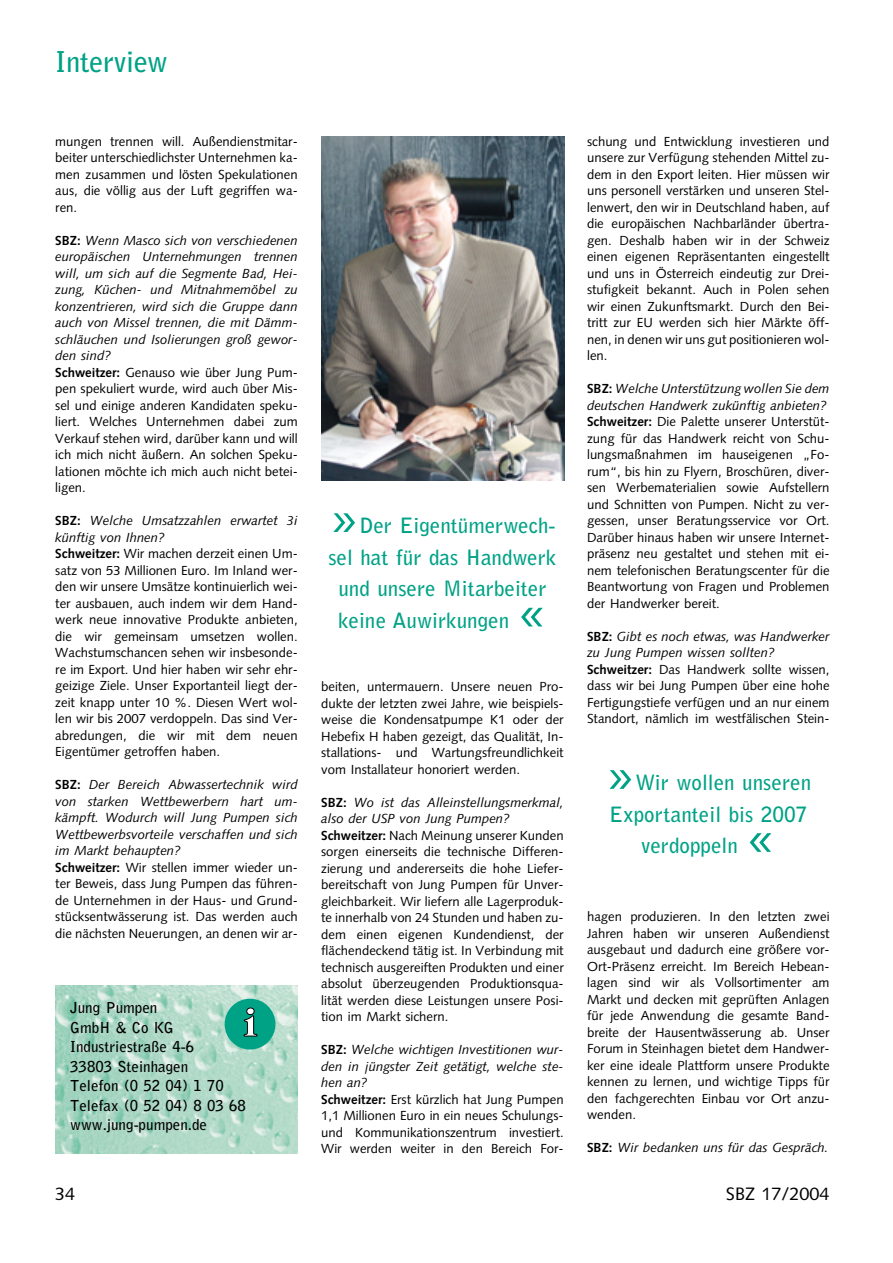
<style>
.page{position:relative;width:893px;height:1263px;background:#fff}
.page>*{position:absolute;margin:0;border:0;box-sizing:border-box;transform-origin:0 0}
.t1{font:300 60px "Bell Gothic";color:#00a286}
.t2{font:700 42px "Garamond";color:#fff}
.t3{font:700 28.5px "Bell Gothic";letter-spacing:-.01em;color:#00a286}
.t4{font:700 21px "Bell Gothic";color:#00a286}
.t5{font:18px "Syntax";color:#000}
.t6{font:700 15px/19.5px "Bell Gothic";color:#000}
.t7{font:13.2px/16.5px "Syntax";color:#000}
.t8{font:italic 13.2px "Syntax";color:#000}
.s1{font-weight:700}
.s2{font-style:italic}
.s3{font-weight:700;font-style:normal}
</style>
<div class="page">
<img style="left:55px;top:985px;width:243px;height:168px">
<img style="left:321px;top:136px;width:243px;height:344px">
<div style="left:224px;top:999px;width:51px;height:51px;background:#00a286;border-radius:50%"></div>
<h3 class="t3" style="left:55px;top:51px;width:114px">Interview</h3>
<p class="t7" style="left:55px;top:134px;width:244px;text-align:justify">mungen trennen will. Außendienstmitar&shy;beiter unterschiedlichster Unternehmen ka&shy;men zusammen und lösten Spekulationen aus, die völlig aus der Luft gegriffen wa&shy;ren.</p>
<p class="t7" style="left:55px;top:233px;width:244px"><span class="s1">SBZ:</span> <span class="s2">Wenn Masco sich von verschiedenen europäischen Unternehmungen trennen will, um sich auf die Segmente Bad, Hei&shy;zung, Küchen- und Mitnahmemöbel zu konzentrieren, wird sich die Gruppe dann auch von Missel trennen, die mit Dämm&shy;schläuchen und Isolierungen groß gewor&shy;den sind?<br></span><span class="s1">Schweitzer:</span> Genauso wie über Jung Pum&shy;pen spekuliert wurde, wird auch über Mis&shy;sel und einige anderen Kandidaten speku&shy;liert. Welches Unternehmen dabei zum Verkauf stehen wird, darüber kann und will ich mich nicht äußern. An solchen Speku&shy;lationen möchte ich mich auch nicht betei&shy;ligen.</p>
<p class="t7" style="left:55px;top:514px;width:244px"><span class="s1">SBZ:</span> <span class="s2">Welche Umsatzzahlen erwartet 3i künftig von Ihnen?<br></span><span class="s1">Schweitzer:</span> Wir machen derzeit einen Um&shy;satz von 53 Millionen Euro. Im Inland wer&shy;den wir unsere Umsätze kontinuierlich wei&shy;ter ausbauen, auch indem wir dem Hand&shy;werk neue innovative Produkte anbieten, die wir gemeinsam umsetzen wollen.<br>Wachstumschancen sehen wir insbesonde&shy;re im Export. Und hier haben wir sehr ehr&shy;geizige Ziele. Unser Exportanteil liegt der&shy;zeit knapp unter 10 %. Diesen Wert wol&shy;len wir bis 2007 verdoppeln. Das sind Ver&shy;abredungen, die wir mit dem neuen Eigentümer getroffen haben.</p>
<p class="t7" style="left:55px;top:778px;width:244px"><span class="s1">SBZ:</span> <span class="s2">Der Bereich Abwassertechnik wird von starken Wettbewerbern hart um&shy;kämpft. Wodurch will Jung Pumpen sich Wettbewerbsvorteile verschaffen und sich im Markt behaupten?<br></span><span class="s1">Schweitzer:</span> Wir stellen immer wieder un&shy;ter Beweis, dass Jung Pumpen das führen&shy;de Unternehmen in der Haus- und Grund&shy;stücksentwässerung ist. Das werden auch die nächsten Neuerungen, an denen wir ar-</p>
<p class="t6" style="left:70px;top:999px;width:177px">Jung Pumpen<br>GmbH &amp; Co KG<br>Industriestraße 4-6<br>33803 Steinhagen<br>Telefon (0 52 04) 1 70<br>Telefax (0 52 04) 8 03 68 www.jung-pumpen.de</p>
<h2 class="t2" style="left:243px;top:1006px;width:15px">i</h2>
<h1 class="t1" style="left:329px;top:494px;width:31px">»</h1>
<h3 class="t4" style="left:359px;top:517px;width:198px">Der Eigentümerwech-</h3>
<h3 class="t4" style="left:328px;top:549px;width:229px">sel hat für das Handwerk</h3>
<h3 class="t4" style="left:338px;top:580px;width:210px">und unsere Mitarbeiter</h3>
<h3 class="t4" style="left:338px;top:612px;width:173px">keine Auwirkungen</h3>
<h1 class="t1" style="left:517px;top:589px;width:31px">«</h1>
<p class="t7" style="left:321px;top:680px;width:244px;text-align:justify">beiten, untermauern. Unsere neuen Pro&shy;dukte der letzten zwei Jahre, wie beispiels&shy;weise die Kondensatpumpe K1 oder der Hebefix H haben gezeigt, das Qualität, In&shy;stallations- und Wartungsfreundlichkeit vom Installateur honoriert werden.</p>
<p class="t7" style="left:321px;top:795px;width:244px"><span class="s1">SBZ:</span> <span class="s2">Wo ist das Alleinstellungsmerkmal, also der USP von Jung Pumpen?<br></span><span class="s1">Schweitzer:</span> Nach Meinung unserer Kunden sorgen einerseits die technische Differen&shy;zierung und andererseits die hohe Liefer&shy;bereitschaft von Jung Pumpen für Unver&shy;gleichbarkeit. Wir liefern alle Lagerproduk&shy;te innerhalb von 24 Stunden und haben zu&shy;dem einen eigenen Kundendienst, der flächendeckend tätig ist. In Verbindung mit technisch ausgereiften Produkten und einer absolut überzeugenden Produktionsqua&shy;lität werden diese Leistungen unsere Posi&shy;tion im Markt sichern.</p>
<p class="t7" style="left:321px;top:1043px;width:244px"><span class="s1">SBZ:</span> <span class="s2">Welche wichtigen Investitionen wur&shy;den in jüngster Zeit getätigt, welche ste&shy;hen an?<br></span><span class="s1">Schweitzer:</span> Erst kürzlich hat Jung Pumpen 1,1 Millionen Euro in ein neues Schulungs&shy;und Kommunikationszentrum investiert.<br>Wir werden weiter in den Bereich For-</p>
<p class="t7" style="left:587px;top:134px;width:244px;text-align:justify">schung und Entwicklung investieren und unsere zur Verfügung stehenden Mittel zu&shy;dem in den Export leiten. Hier müssen wir uns personell verstärken und unseren Stel&shy;lenwert, den wir in Deutschland haben, auf die europäischen Nachbarländer übertra&shy;gen. Deshalb haben wir in der Schweiz einen eigenen Repräsentanten eingestellt und uns in Österreich eindeutig zur Drei&shy;stufigkeit bekannt. Auch in Polen sehen wir einen Zukunftsmarkt. Durch den Bei&shy;tritt zur EU werden sich hier Märkte öff&shy;nen, in denen wir uns gut positionieren wol&shy;len.</p>
<p class="t7" style="left:587px;top:382px;width:244px"><span class="s1">SBZ:</span> <span class="s2">Welche Unterstützung wollen Sie dem deutschen Handwerk zukünftig anbieten?<br></span><span class="s1">Schweitzer:</span> Die Palette unserer Unterstüt&shy;zung für das Handwerk reicht von Schu&shy;lungsmaßnahmen im hauseigenen „Fo&shy;rum“, bis hin zu Flyern, Broschüren, diver&shy;sen Werbematerialien sowie Aufstellern und Schnitten von Pumpen. Nicht zu ver&shy;gessen, unser Beratungsservice vor Ort.<br>Darüber hinaus haben wir unsere Internet&shy;präsenz neu gestaltet und stehen mit ei&shy;nem telefonischen Beratungscenter für die Beantwortung von Fragen und Problemen der Handwerker bereit.</p>
<p class="t7" style="left:587px;top:629px;width:244px"><span class="s1">SBZ:</span> <span class="s2">Gibt es noch etwas, was Handwerker zu Jung Pumpen wissen sollten?<br></span><span class="s1">Schweitzer:</span> Das Handwerk sollte wissen, dass wir bei Jung Pumpen über eine hohe Fertigungstiefe verfügen und an nur einem Standort, nämlich im westfälischen Stein-</p>
<h1 class="t1" style="left:605px;top:751px;width:31px">»</h1>
<h3 class="t4" style="left:635px;top:774px;width:177px">Wir wollen unseren</h3>
<h3 class="t4" style="left:609px;top:806px;width:200px">Exportanteil bis 2007</h3>
<h3 class="t4" style="left:641px;top:837px;width:98px">verdoppeln</h3>
<h1 class="t1" style="left:745px;top:814px;width:32px">«</h1>
<p class="t7" style="left:587px;top:910px;width:244px;text-align:justify">hagen produzieren. In den letzten zwei Jahren haben wir unseren Außendienst ausgebaut und dadurch eine größere vor-Ort-Präsenz erreicht. Im Bereich Hebean&shy;lagen sind wir als Vollsortimenter am Markt und decken mit geprüften Anlagen für jede Anwendung die gesamte Band&shy;breite der Hausentwässerung ab. Unser Forum in Steinhagen bietet dem Handwer&shy;ker eine ideale Plattform unsere Produkte kennen zu lernen, und wichtige Tipps für den fachgerechten Einbau vor Ort anzu&shy;wenden.</p>
<p class="t8" style="left:587px;top:1143px;width:243px"><span class="s3">SBZ:</span> Wir bedanken uns für das Gespräch.</p>
<h3 class="t5" style="left:55px;top:1186px;width:22px">34</h3>
<h3 class="t5" style="left:726px;top:1186px;width:105px">SBZ 17/2004</h3>
</div>
